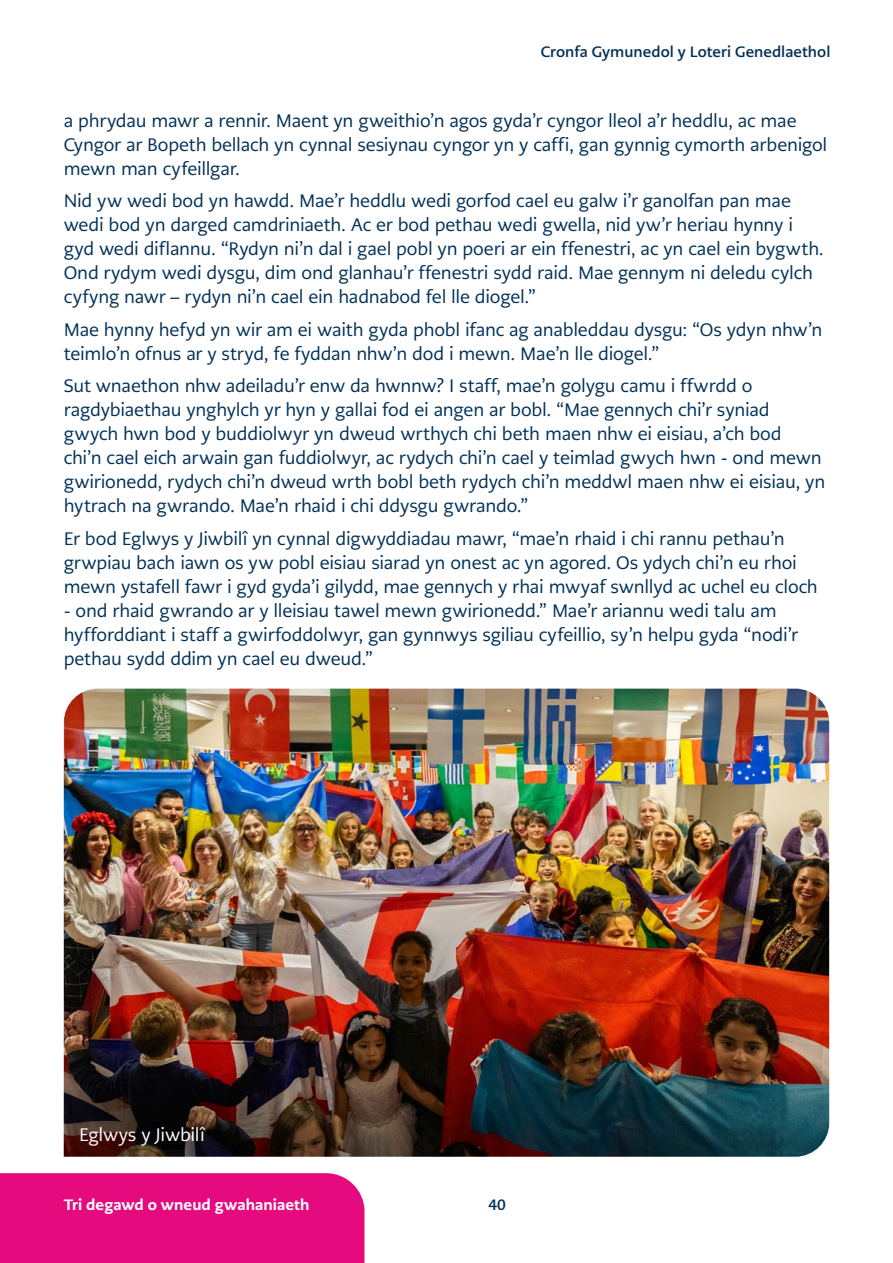
<style>
.page{position:relative;width:893px;height:1263px;background:#fff}
.page>*{position:absolute;margin:0;border:0;box-sizing:border-box;transform-origin:0 0}
.Body__P{font:18px/24px "PMN Caecilia Sans Text";letter-spacing:-.015em;color:#003056}
.t1{font:18px "PMN Caecilia Sans Text";letter-spacing:-.01em;color:#fff}
.t2{font:700 15px "PMN Caecilia Sans Text";color:#003056}
.t3{font:800 15px "PMN Caecilia Sans Text";letter-spacing:.005em;color:#fff}
</style>
<div class="page">
<div style="left:0;top:1173px;width:364px;height:90px;background:#e50b7e"></div>
<img style="left:64px;top:689px;width:765px;height:385px">
<svg style="left:64px;top:1074px;width:765px;height:83px;background:#272a2b"></svg>
<p class="t2" style="left:541px;top:42px;width:291px">Cronfa Gymunedol y Loteri Genedlaethol</p>
<p class="Body__P" style="left:64px;top:108px;width:765px">a phrydau mawr a rennir. Maent yn gweithio’n agos gyda’r cyngor lleol a’r heddlu, ac mae<br>Cyngor ar Bopeth bellach yn cynnal sesiynau cyngor yn y caffi, gan gynnig cymorth arbenigol mewn man cyfeillgar.</p>
<p class="Body__P" style="left:64px;top:189px;width:761px">Nid yw wedi bod yn hawdd. Mae’r heddlu wedi gorfod cael eu galw i’r ganolfan pan mae wedi bod yn darged camdriniaeth. Ac er bod pethau wedi gwella, nid yw’r heriau hynny i gyd wedi diflannu. “Rydyn ni’n dal i gael pobl yn poeri ar ein ffenestri, ac yn cael ein bygwth.<br>Ond rydym wedi dysgu, dim ond glanhau’r ffenestri sydd raid. Mae gennym ni deledu cylch cyfyng nawr – rydyn ni’n cael ein hadnabod fel lle diogel.”</p>
<p class="Body__P" style="left:64px;top:317px;width:760px">Mae hynny hefyd yn wir am ei waith gyda phobl ifanc ag anableddau dysgu: “Os ydyn nhw’n teimlo’n ofnus ar y stryd, fe fyddan nhw’n dod i mewn. Mae’n lle diogel.”</p>
<p class="Body__P" style="left:64px;top:374px;width:763px">Sut wnaethon nhw adeiladu’r enw da hwnnw? I staff, mae’n golygu camu i ffwrdd o ragdybiaethau ynghylch yr hyn y gallai fod ei angen ar bobl. “Mae gennych chi’r syniad gwych hwn bod y buddiolwyr yn dweud wrthych chi beth maen nhw ei eisiau, a’ch bod<br>chi’n cael eich arwain gan fuddiolwyr, ac rydych chi’n cael y teimlad gwych hwn - ond mewn gwirionedd, rydych chi’n dweud wrth bobl beth rydych chi’n meddwl maen nhw ei eisiau, yn hytrach na gwrando. Mae’n rhaid i chi ddysgu gwrando.”</p>
<p class="Body__P" style="left:64px;top:526px;width:756px">Er bod Eglwys y Jiwbilî yn cynnal digwyddiadau mawr, “mae’n rhaid i chi rannu pethau’n grwpiau bach iawn os yw pobl eisiau siarad yn onest ac yn agored. Os ydych chi’n eu rhoi mewn ystafell fawr i gyd gyda’i gilydd, mae gennych y rhai mwyaf swnllyd ac uchel eu cloch</p>
<p class="Body__P" style="left:64px;top:598px;width:736px">- ond rhaid gwrando ar y lleisiau tawel mewn gwirionedd.” Mae’r ariannu wedi talu am hyfforddiant i staff a gwirfoddolwyr, gan gynnwys sgiliau cyfeillio, sy’n helpu gyda “nodi’r pethau sydd ddim yn cael eu dweud.”</p>
<p class="t1" style="left:79px;top:1123px;width:127px">Eglwys y Jiwbilî</p>
<p class="t3" style="left:64px;top:1194px;width:247px">Tri degawd o wneud gwahaniaeth</p>
<p class="t2" style="left:488px;top:1195px;width:19px">40</p>
</div>
